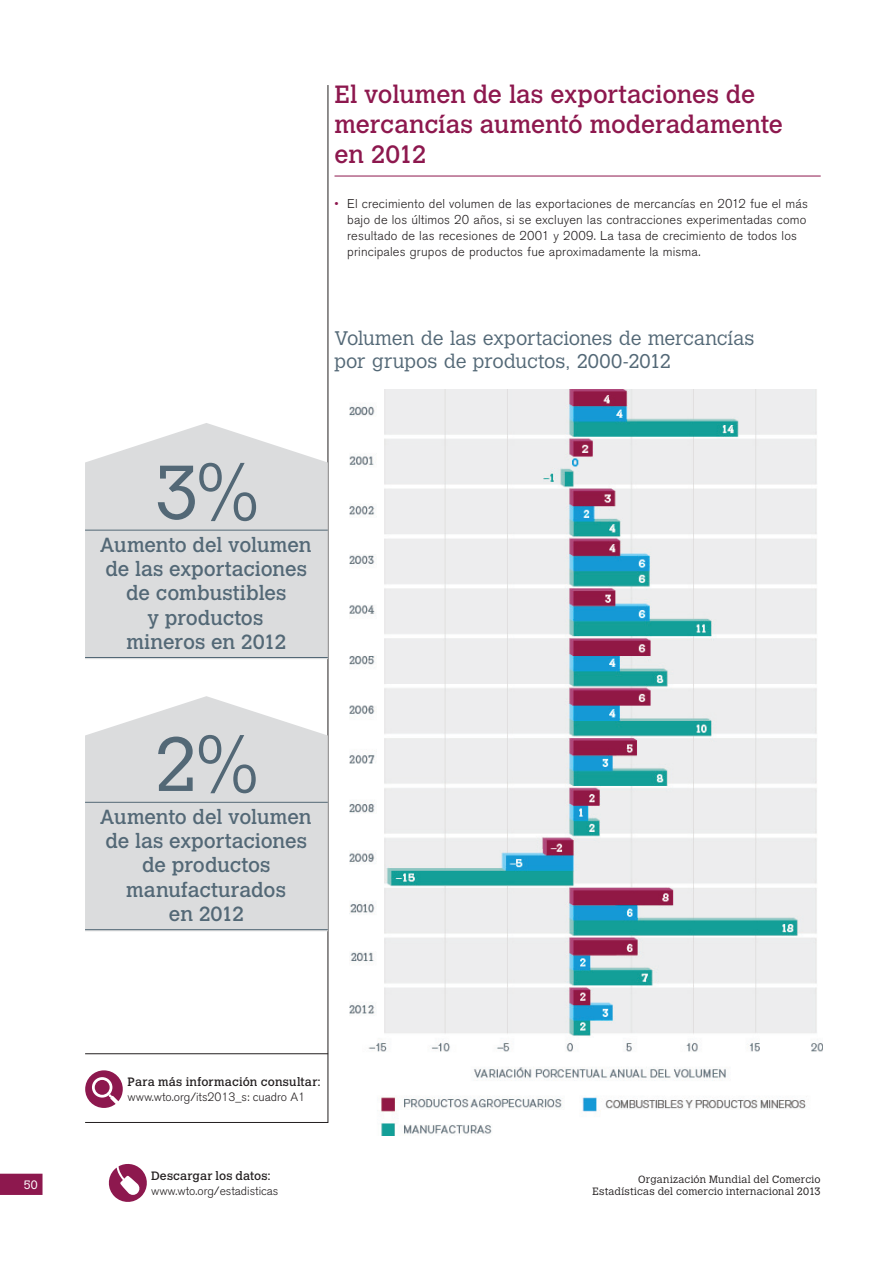
<style>
.page{position:relative;width:893px;height:1263px;background:#fff}
.page>*{position:absolute;margin:0;border:0;box-sizing:border-box;transform-origin:0 0}
.t1{font:300 75px "Calvert MT Std";color:#536876}
.t2{font:24.75px/29.7px "Calvert MT Std";letter-spacing:-.01em;color:#8d184e}
.t3{font:20.25px/24.3px "Calvert MT Std";letter-spacing:-.005em;color:#536876;text-align:center}
.t4{font:300 19.5px/22.5px "Calvert MT Std";letter-spacing:-.005em;color:#536876}
.t5{font:300 12.75px/15.8px "Akzidenz Grotesk BE";letter-spacing:.01em;color:#231f20}
.t6{font:300 12px "Akzidenz Grotesk BE";color:#231f20}
.t7{font:12px "Calvert MT Std";letter-spacing:.015em;color:#231f20}
.t8{font:300 12px "Calvert MT Std";color:#fff}
.t9{font:300 10.5px/12px "Calvert MT Std";letter-spacing:.015em;color:#231f20;text-align:right}
</style>
<div class="page">
<hr style="left:334px;top:176px;width:487px;height:1px;background:#8d184e">
<svg style="left:85px;top:85px;width:243px;height:1038px"></svg>
<hr style="left:85px;top:1053px;width:243px;height:1px;background:#231f20">
<img style="left:349px;top:389px;width:473px;height:746px">
<svg style="left:85px;top:696px;width:243px;height:235px;background:#dddedf"></svg>
<svg style="left:85px;top:423px;width:243px;height:236px;background:#dddedf"></svg>
<hr style="left:85px;top:802px;width:243px;height:1px;background:#536876">
<hr style="left:85px;top:929px;width:243px;height:1px;background:#536876">
<hr style="left:85px;top:530px;width:243px;height:1px;background:#536876">
<hr style="left:85px;top:657px;width:243px;height:1px;background:#536876">
<svg style="left:0;top:1174px;width:43px;height:21px"></svg>
<svg style="left:108px;top:1164px;width:39px;height:38px"></svg>
<p class="t8" style="left:24px;top:1180px;width:16px">50</p>
<h2 class="t2" style="left:334px;top:82px;width:450px">El volumen de las exportaciones de mercancías aumentó moderadamente en 2012</h2>
<p class="t5" style="left:347px;top:198px;width:462px">El crecimiento del volumen de las exportaciones de mercancías en 2012 fue el más bajo de los últimos 20 años, si se excluyen las contracciones experimentadas como resultado de las recesiones de 2001 y 2009. La tasa de crecimiento de todos los principales grupos de productos fue aproximadamente la misma.</p>
<h3 class="t4" style="left:334px;top:328px;width:421px">Volumen de las exportaciones de mercancías por grupos de productos, 2000-2012</h3>
<h1 class="t1" style="left:155px;top:463px;width:105px">3%</h1>
<h3 class="t3" style="left:100px;top:534px;width:213px">Aumento del volumen de las exportaciones de combustibles<br>y productos<br>mineros en 2012</h3>
<h1 class="t1" style="left:154px;top:735px;width:106px">2%</h1>
<h3 class="t3" style="left:100px;top:806px;width:213px">Aumento del volumen de las exportaciones de productos manufacturados<br>en 2012</h3>
<p class="t7" style="left:128px;top:1077px;width:195px">Para más información consultar:</p>
<p class="t6" style="left:128px;top:1092px;width:179px">www.wto.org/its2013_s: cuadro A1</p>
<p class="t7" style="left:151px;top:1171px;width:121px">Descargar los datos:</p>
<p class="t6" style="left:151px;top:1186px;width:129px">www.wto.org/estadisticas</p>
<p class="t9" style="left:593px;top:1174px;width:230px">Organización Mundial del Comercio<br>Estadísticas del comercio internacional 2013</p>
</div>
